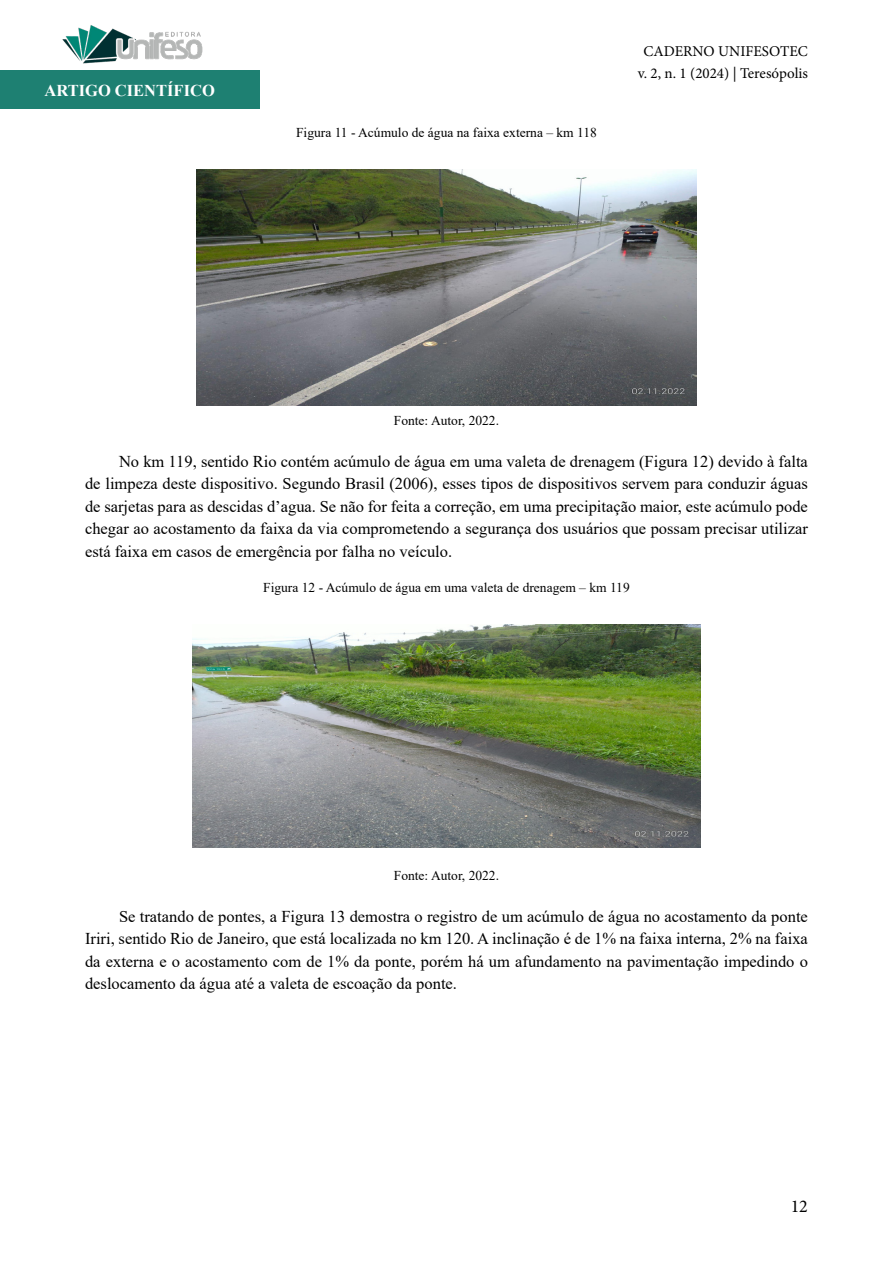
<style>
.page{position:relative;width:893px;height:1263px;background:#fff}
.page>*{position:absolute;margin:0;border:0;box-sizing:border-box;transform-origin:0 0}
.t1{font:18px "Minion Pro";color:#000}
.t2{font:16.5px/22.5px "Times New Roman";color:#000;text-align:justify}
.t3{font:700 16.5px "Times New Roman";color:#fff}
.t4{font:15px/22.5px "Minion Pro";color:#000;text-align:center}
.t5{font:13.5px "Times New Roman";color:#000}
</style>
<div class="page">
<div style="left:0;top:71px;width:259px;height:38px;background:#1e8072"></div>
<img style="left:62px;top:25px;width:141px;height:39px">
<img style="left:197px;top:169px;width:499px;height:236px">
<img style="left:192px;top:624px;width:509px;height:224px">
<p class="t3" style="left:44px;top:78px;width:172px">ARTIGO CIENTÍFICO</p>
<p class="t5" style="left:296px;top:123px;width:302px">Figura 11 - Acúmulo de água na faixa externa – km 118</p>
<p class="t4" style="left:638px;top:40px;width:172px">CADERNO UNIFESOTEC v. 2, n. 1 (2024) | Teresópolis</p>
<p class="t5" style="left:394px;top:411px;width:107px">Fonte: Autor, 2022.</p>
<p class="t2" style="left:85px;top:449px;width:724px;text-indent:34px">No km 119, sentido Rio contém acúmulo de água em uma valeta de drenagem (Figura 12) devido à falta de limpeza deste dispositivo. Segundo Brasil (2006), esses tipos de dispositivos servem para conduzir águas de sarjetas para as descidas d’agua. Se não for feita a correção, em uma precipitação maior, este acúmulo pode chegar ao acostamento da faixa da via comprometendo a segurança dos usuários que possam precisar utilizar está faixa em casos de emergência por falha no veículo.</p>
<p class="t5" style="left:263px;top:578px;width:368px">Figura 12 - Acúmulo de água em uma valeta de drenagem – km 119</p>
<p class="t5" style="left:394px;top:866px;width:107px">Fonte: Autor, 2022.</p>
<p class="t2" style="left:85px;top:904px;width:724px;text-indent:34px">Se tratando de pontes, a Figura 13 demostra o registro de um acúmulo de água no acostamento da ponte Iriri, sentido Rio de Janeiro, que está localizada no km 120. A inclinação é de 1% na faixa interna, 2% na faixa da externa e o acostamento com de 1% da ponte, porém há um afundamento na pavimentação impedindo o deslocamento da água até a valeta de escoação da ponte.</p>
<p class="t1" style="left:791px;top:1194px;width:19px">12</p>
</div>
